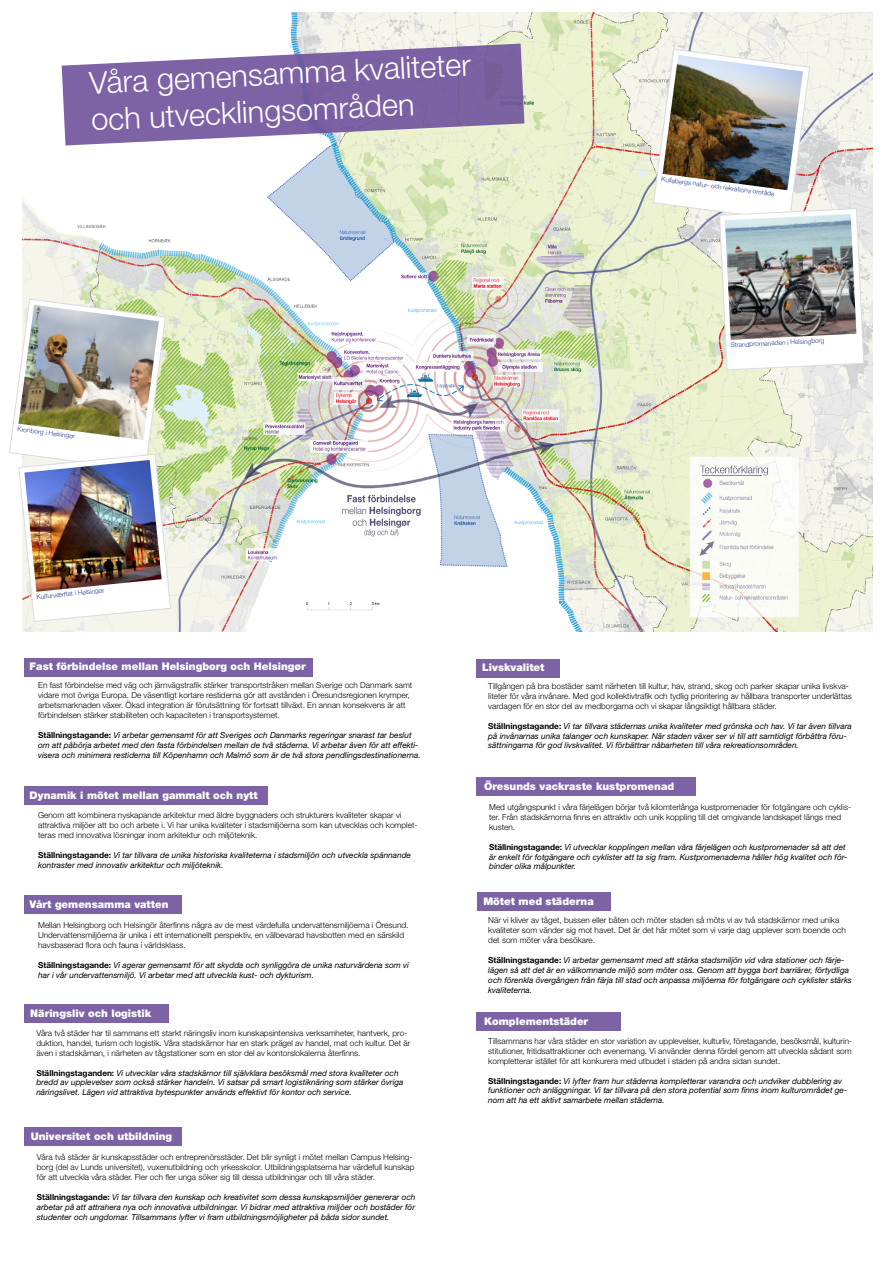
<style>
.page{position:relative;width:893px;height:1263px;background:#fff}
.page>*{position:absolute;margin:0;border:0;box-sizing:border-box;transform-origin:0 0}
.t1{font:300 30.75px/36.7px "Helvetica Neue LT Std";color:#fff}
.t2{font:900 10.5px "Helvetica Neue LT Std";color:#fff}
.t3{font:300 8.25px/9.9px "Helvetica Neue LT Std";color:#000}
.t4{font:italic 8.25px/9.9px "Helvetica Neue LT Std";color:#000}
.t5{font:300 6.6px "Helvetica Neue LT Std";color:#25408f}
.s1{font-weight:700;font-style:normal}
</style>
<div class="page">
<div style="left:477px;top:893px;width:134px;height:18px;background:#7d63a6"></div>
<div style="left:476px;top:659px;width:84px;height:18px;background:#7d63a6"></div>
<div style="left:24px;top:1127px;width:157px;height:19px;background:#7d63a6"></div>
<div style="left:476px;top:777px;width:220px;height:18px;background:#7d63a6"></div>
<div style="left:24px;top:1005px;width:144px;height:18px;background:#7d63a6"></div>
<div style="left:476px;top:1013px;width:145px;height:18px;background:#7d63a6"></div>
<img style="left:22px;top:13px;width:851px;height:618px">
<svg style="left:62px;top:44px;width:462px;height:101px;background:#9683b4"></svg>
<div style="left:24px;top:658px;width:289px;height:18px;background:#7d63a6"></div>
<div style="left:24px;top:786px;width:243px;height:18px;background:#7d63a6"></div>
<div style="left:24px;top:895px;width:157px;height:19px;background:#7d63a6"></div>
<img style="left:9px;top:298px;width:162px;height:324px">
<img style="left:24px;top:460px;width:138px;height:132px">
<img style="left:653px;top:49px;width:211px;height:321px">
<img style="left:725px;top:214px;width:131px;height:126px">
<h1 class="t1" style="left:88px;top:65px;width:384px;rotate:-3deg">Våra gemensamma kvaliteter och utvecklingsområden</h1>
<p class="t5" style="left:18px;top:425px;width:60px;rotate:7deg">Kronborg i Helsingør</p>
<p class="t5" style="left:662px;top:175px;width:116px;rotate:7deg">Kullabergs natur- och rekrations område</p>
<p class="t5" style="left:730px;top:341px;width:96px;rotate:-3deg">Strandpromenaden i Helsingborg</p>
<p class="t5" style="left:36px;top:593px;width:70px;rotate:-6deg">Kulturværftet i Helsingør</p>
<p class="t2" style="left:30px;top:659px;width:278px">Fast förbindelse mellan Helsingborg och Helsingør</p>
<p class="t3" style="left:38px;top:680px;width:376px">En fast förbindelse med väg och järnvägstrafik stärker transportstråken mellan Sverige och Danmark samt vidare mot övriga Europa. De väsentligt kortare restiderna gör att avstånden i Öresundsregionen krymper, arbetsmarknaden växer. Ökad integration är förutsättning för fortsatt tillväxt. En annan konsekvens är att förbindelsen stärker stabiliteten och kapaciteten i transportsystemet.</p>
<p class="t4" style="left:38px;top:730px;width:384px"><span class="s1">Ställningstagande:</span> Vi arbetar gemensamt för att Sveriges och Danmarks regeringar snarast tar beslut om att påbörja arbetet med den fasta förbindelsen mellan de två städerna. Vi arbetar även för att effekti&shy;visera och minimera restiderna till Köpenhamn och Malmö som är de två stora pendlingsdestinationerna.</p>
<p class="t2" style="left:30px;top:789px;width:230px">Dynamik i mötet mellan gammalt och nytt</p>
<p class="t3" style="left:38px;top:810px;width:381px">Genom att kombinera nyskapande arkitektur med äldre byggnaders och strukturers kvaliteter skapar vi attraktiva miljöer att bo och arbete i. Vi har unika kvaliteter i stadsmiljöerna som kan utvecklas och komplet&shy;teras med innovativa lösningar inom arkitektur och miljöteknik.</p>
<p class="t4" style="left:38px;top:850px;width:374px"><span class="s1">Ställningstagande:</span> Vi tar tillvara de unika historiska kvaliteterna i stadsmiljön och utveckla spännande kontraster med innovativ arkitektur och miljöteknik.</p>
<p class="t2" style="left:30px;top:898px;width:140px">Vårt gemensamma vatten</p>
<p class="t3" style="left:38px;top:920px;width:372px">Mellan Helsingborg och Helsingör återfinns några av de mest värdefulla undervattensmiljöerna i Öresund.<br>Undervattensmiljöerna är unika i ett internationellt perspektiv, en välbevarad havsbotten med en särskild havsbaserad flora och fauna i världsklass.</p>
<p class="t4" style="left:38px;top:960px;width:372px"><span class="s1">Ställningstagande:</span> Vi agerar gemensamt för att skydda och synliggöra de unika naturvärdena som vi har i vår undervattensmiljö. Vi arbetar med att utveckla kust- och dykturism.</p>
<p class="t2" style="left:30px;top:1007px;width:122px">Näringsliv och logistik</p>
<p class="t3" style="left:36px;top:1028px;width:376px">Våra två städer har til sammans ett starkt näringsliv inom kunskapsintensiva verksamheter, hantverk, pro&shy;duktion, handel, turism och logistik. Våra stadskärnor har en stark prägel av handel, mat och kultur. Det är även i stadskärnan, i närheten av tågstationer som en stor del av kontorslokalerna återfinns.</p>
<p class="t4" style="left:36px;top:1067px;width:369px"><span class="s1">Ställningstaganden:</span> Vi utvecklar våra stadskärnor till självklara besöksmål med stora kvaliteter och bredd av upplevelser som också stärker handeln. Vi satsar på smart logistiknäring som stärker övriga näringslivet. Lägen vid attraktiva bytespunkter används effektivt för kontor och service.</p>
<p class="t2" style="left:31px;top:1129px;width:143px">Universitet och utbildning</p>
<p class="t3" style="left:37px;top:1152px;width:379px">Våra två städer är kunskapsstäder och entreprenörsstäder. Det blir synligt i mötet mellan Campus Helsing&shy;borg (del av Lunds universitet), vuxenutbildning och yrkesskolor. Utbildningsplatserna har värdefull kunskap för att utveckla våra städer. Fler och fler unga söker sig till dessa utbildningar och till våra städer.</p>
<p class="t4" style="left:37px;top:1192px;width:380px;text-align:justify"><span class="s1">Ställningstagande:</span> Vi tar tillvara den kunskap och kreativitet som dessa kunskapsmiljöer genererar och arbetar på att attrahera nya och innovativa utbildningar. Vi bidrar med attraktiva miljöer och bostäder för studenter och ungdomar. Tillsammans lyfter vi fram utbildningsmöjligheter på båda sidor sundet.</p>
<p class="t2" style="left:482px;top:661px;width:64px">Livskvalitet</p>
<p class="t3" style="left:488px;top:681px;width:365px">Tillgången på bra bostäder samt närheten till kultur, hav, strand, skog och parker skapar unika livskva&shy;liteter för våra invånare. Med god kollektivtrafik och tydlig prioritering av hållbara transporter underlättas vardagen för en stor del av medborgarna och vi skapar långsiktigt hållbara städer.</p>
<p class="t4" style="left:488px;top:720px;width:365px"><span class="s1">Ställningstagande:</span> Vi tar tillvara städernas unika kvaliteter med grönska och hav. Vi tar även tillvara på invånarnas unika talanger och kunskaper. När staden växer ser vi till att samtidigt förbättra föru&shy;sättningarna för god livskvalitet. Vi förbättrar nåbarheten till våra rekreationsområden.</p>
<p class="t2" style="left:484px;top:780px;width:192px">Öresunds vackraste kustpromenad</p>
<p class="t3" style="left:489px;top:802px;width:363px">Med utgångspunkt i våra färjelägen börjar två kilomterlånga kustpromenader för fotgängare och cyklis&shy;ter. Från stadskärnorna finns en attraktiv och unik koppling till det omgivande landskapet längs med kusten.</p>
<p class="t4" style="left:489px;top:842px;width:360px"><span class="s1">Ställningstagande:</span> Vi utvecklar kopplingen mellan våra färjelägen och kustpromenader så att det är enkelt för fotgängare och cyklister att ta sig fram. Kustpromenaderna håller hög kvalitet och för&shy;binder olika målpunkter.</p>
<p class="t2" style="left:483px;top:894px;width:112px">Mötet med städerna</p>
<p class="t3" style="left:488px;top:915px;width:359px">När vi kliver av tåget, bussen eller båten och möter staden så möts vi av två stadskärnor med unika kvaliteter som vänder sig mot havet. Det är det här mötet som vi varje dag upplever som boende och det som möter våra besökare.</p>
<p class="t4" style="left:488px;top:955px;width:365px"><span class="s1">Ställningstagande:</span> Vi arbetar gemensamt med att stärka stadsmiljön vid våra stationer och färje&shy;lägen så att det är en välkomnande miljö som möter oss. Genom att bygga bort barriärer, förtydliga och förenkla övergången från färja till stad och anpassa miljöerna för fotgängare och cyklister stärks kvaliteterna.</p>
<p class="t2" style="left:484px;top:1015px;width:106px">Komplementstäder</p>
<p class="t3" style="left:488px;top:1036px;width:365px;text-align:justify">Tillsammans har våra städer en stor variation av upplevelser, kulturliv, företagande, besöksmål, kulturin&shy;stitutioner, fritidsattraktioner och evenemang. Vi använder denna fördel genom att utveckla sådant som kompletterar istället för att konkurera med utbudet i staden på andra sidan sundet.</p>
<p class="t4" style="left:488px;top:1075px;width:360px"><span class="s1">Ställningstagande:</span> Vi lyfter fram hur städerna kompletterar varandra och undviker dubblering av funktioner och anläggningar. Vi tar tillvara på den stora potential som finns inom kulturområdet ge&shy;nom att ha ett aktivt samarbete mellan städerna.</p>
</div>
